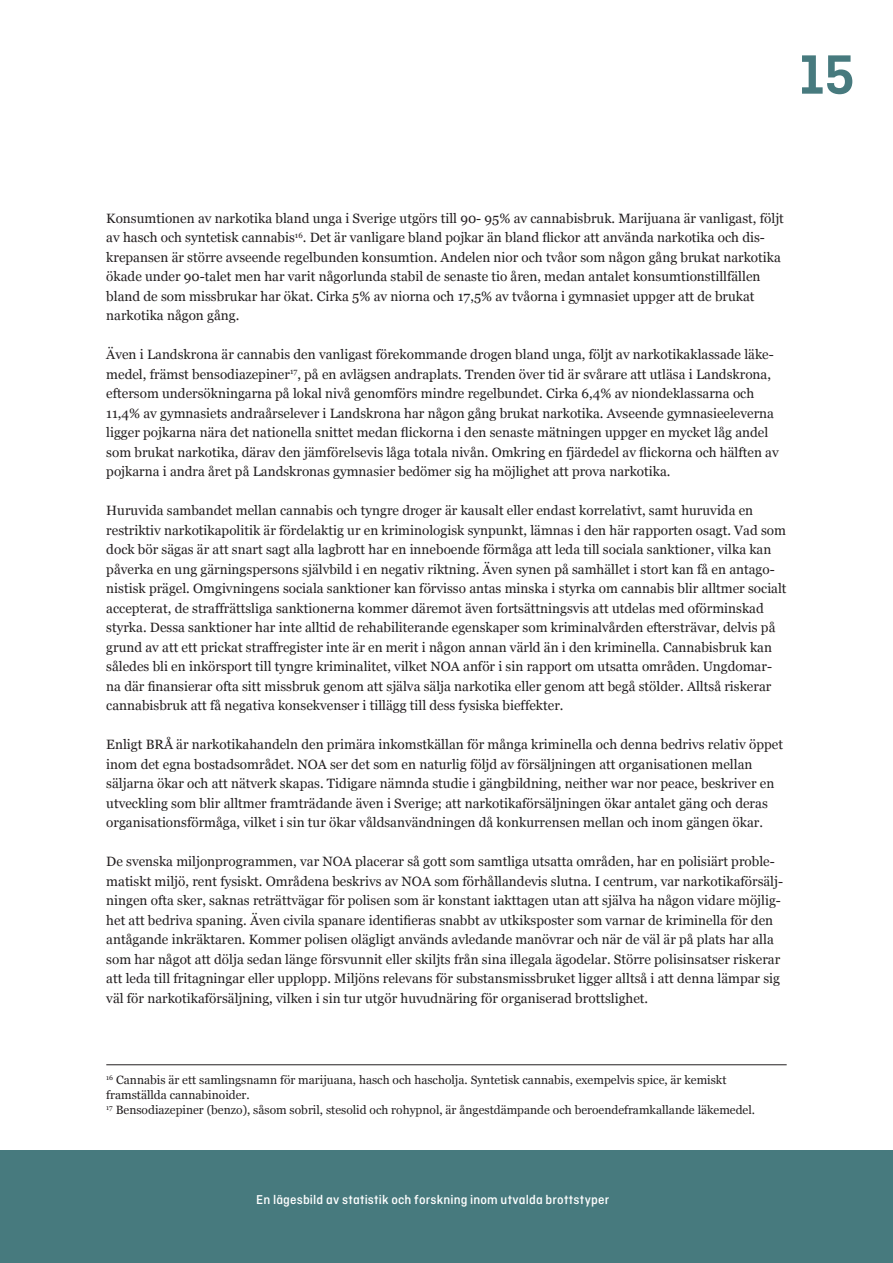
<style>
.page{position:relative;width:893px;height:1263px;background:#fff}
.page>*{position:absolute;margin:0;border:0;box-sizing:border-box;transform-origin:0 0}
.t1{font:600 58.2px "Ciutadella";color:#477a7e}
.bröd{font:13.5px/19.5px "Georgia";color:#231f20}
.t2{font:500 13.5px "Ciutadella";letter-spacing:.01em;color:#fff}
.bröd-2{font:12px/15px "Georgia";color:#231f20}
</style>
<div class="page">
<div style="left:0;top:1150px;width:893px;height:113px;background:#477a7e"></div>
<hr style="left:106px;top:1064px;width:681px;height:1px;background:#231f20">
<h1 class="t1" style="left:799px;top:41px;width:57px">15</h1>
<p class="bröd" style="left:106px;top:208px;width:679px">Konsumtionen av narkotika bland unga i Sverige utgörs till 90- 95% av cannabisbruk. Marijuana är vanligast, följt av hasch och syntetisk cannabis<sup>16</sup>. Det är vanligare bland pojkar än bland flickor att använda narkotika och dis&shy;krepansen är större avseende regelbunden konsumtion. Andelen nior och tvåor som någon gång brukat narkotika ökade under 90-talet men har varit någorlunda stabil de senaste tio åren, medan antalet konsumtionstillfällen bland de som missbrukar har ökat. Cirka 5% av niorna och 17,5% av tvåorna i gymnasiet uppger att de brukat narkotika någon gång.</p>
<p class="bröd" style="left:106px;top:345px;width:674px">Även i Landskrona är cannabis den vanligast förekommande drogen bland unga, följt av narkotikaklassade läke&shy;medel, främst bensodiazepiner<sup>17</sup>, på en avlägsen andraplats. Trenden över tid är svårare att utläsa i Landskrona, eftersom undersökningarna på lokal nivå genomförs mindre regelbundet. Cirka 6,4% av niondeklassarna och 11,4% av gymnasiets andraårselever i Landskrona har någon gång brukat narkotika. Avseende gymnasieeleverna ligger pojkarna nära det nationella snittet medan flickorna i den senaste mätningen uppger en mycket låg andel som brukat narkotika, därav den jämförelsevis låga totala nivån. Omkring en fjärdedel av flickorna och hälften av pojkarna i andra året på Landskronas gymnasier bedömer sig ha möjlighet att prova narkotika.</p>
<p class="bröd" style="left:106px;top:501px;width:682px">Huruvida sambandet mellan cannabis och tyngre droger är kausalt eller endast korrelativt, samt huruvida en restriktiv narkotikapolitik är fördelaktig ur en kriminologisk synpunkt, lämnas i den här rapporten osagt. Vad som dock bör sägas är att snart sagt alla lagbrott har en inneboende förmåga att leda till sociala sanktioner, vilka kan påverka en ung gärningspersons självbild i en negativ riktning. Även synen på samhället i stort kan få en antago&shy;nistisk prägel. Omgivningens sociala sanktioner kan förvisso antas minska i styrka om cannabis blir alltmer socialt accepterat, de straffrättsliga sanktionerna kommer däremot även fortsättningsvis att utdelas med oförminskad styrka. Dessa sanktioner har inte alltid de rehabiliterande egenskaper som kriminalvården eftersträvar, delvis på grund av att ett prickat straffregister inte är en merit i någon annan värld än i den kriminella. Cannabisbruk kan således bli en inkörsport till tyngre kriminalitet, vilket NOA anför i sin rapport om utsatta områden. Ungdomar&shy;na där finansierar ofta sitt missbruk genom att själva sälja narkotika eller genom att begå stölder. Alltså riskerar cannabisbruk att få negativa konsekvenser i tillägg till dess fysiska bieffekter.</p>
<p class="bröd" style="left:106px;top:735px;width:678px">Enligt BRÅ är narkotikahandeln den primära inkomstkällan för många kriminella och denna bedrivs relativ öppet inom det egna bostadsområdet. NOA ser det som en naturlig följd av försäljningen att organisationen mellan säljarna ökar och att nätverk skapas. Tidigare nämnda studie i gängbildning, neither war nor peace, beskriver en utveckling som blir alltmer framträdande även i Sverige; att narkotikaförsäljningen ökar antalet gäng och deras organisationsförmåga, vilket i sin tur ökar våldsanvändningen då konkurrensen mellan och inom gängen ökar.</p>
<p class="bröd" style="left:106px;top:852px;width:678px">De svenska miljonprogrammen, var NOA placerar så gott som samtliga utsatta områden, har en polisiärt proble&shy;matiskt miljö, rent fysiskt. Områdena beskrivs av NOA som förhållandevis slutna. I centrum, var narkotikaförsälj&shy;ningen ofta sker, saknas reträttvägar för polisen som är konstant iakttagen utan att själva ha någon vidare möjlig&shy;het att bedriva spaning. Även civila spanare identifieras snabbt av utkiksposter som varnar de kriminella för den antågande inkräktaren. Kommer polisen olägligt används avledande manövrar och när de väl är på plats har alla som har något att dölja sedan länge försvunnit eller skiljts från sina illegala ägodelar. Större polisinsatser riskerar att leda till fritagningar eller upplopp. Miljöns relevans för substansmissbruket ligger alltså i att denna lämpar sig väl för narkotikaförsäljning, vilken i sin tur utgör huvudnäring för organiserad brottslighet.</p>
<p class="bröd-2" style="left:106px;top:1072px;width:622px"><sup>16</sup> Cannabis är ett samlingsnamn för marijuana, hasch och hascholja. Syntetisk cannabis, exempelvis spice, är kemiskt framställda cannabinoider.</p>
<p class="bröd-2" style="left:106px;top:1102px;width:650px"><sup>17</sup> Bensodiazepiner (benzo), såsom sobril, stesolid och rohypnol, är ångestdämpande och beroendeframkallande läkemedel.</p>
<p class="t2" style="left:256px;top:1192px;width:355px">En lägesbild av statistik och forskning inom utvalda brottstyper</p>
</div>
